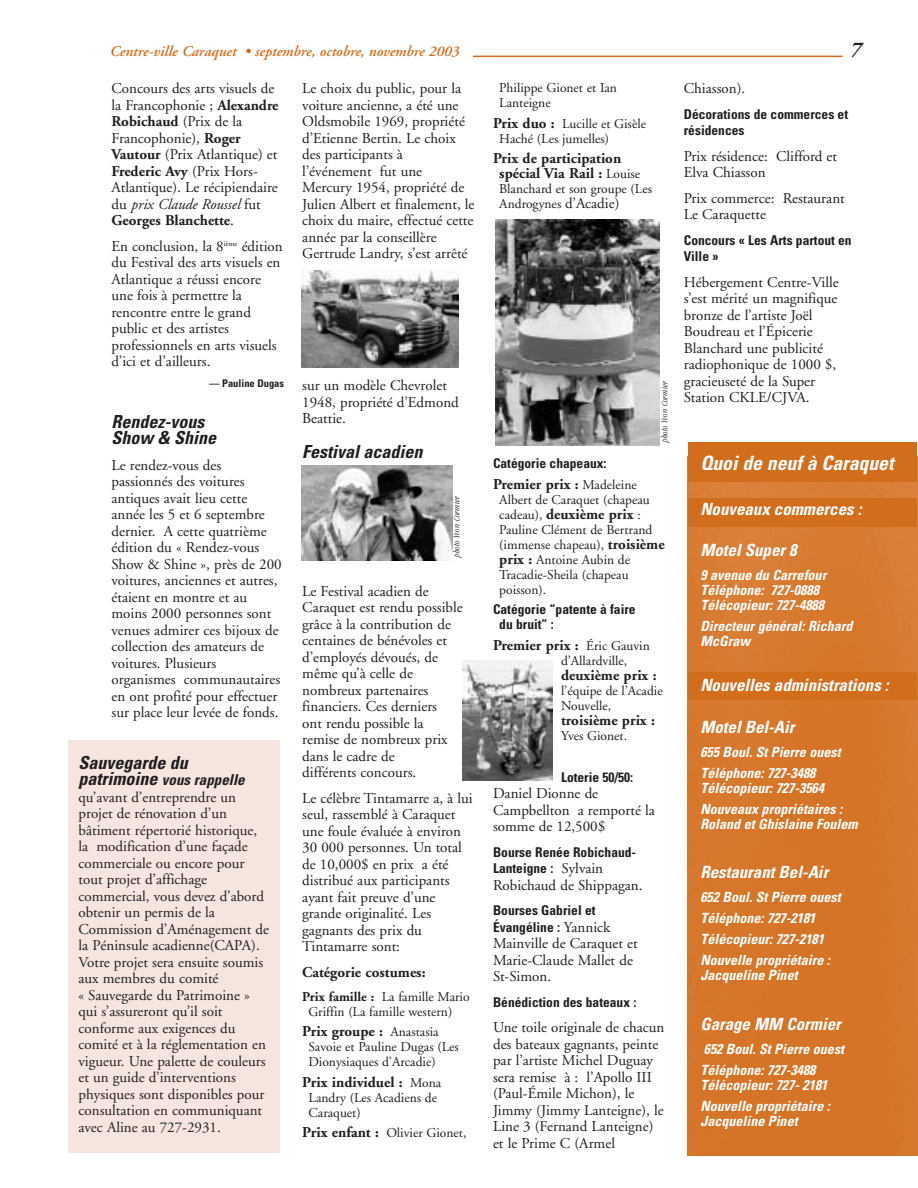
<style>
.page{position:relative;width:918px;height:1188px;background:#fff}
.page>*{position:absolute;margin:0;border:0;box-sizing:border-box;transform-origin:0 0}
.t1{font:italic 700 21px "Adobe Garamond";color:#201f20}
.t2{font:italic 700 condensed 19.65px "Univers";color:#fff}
.t3{font:italic 700 condensed 18px/16.5px "Univers";color:#201f20}
.t4{font:italic 700 condensed 16.95px "Univers";color:#fff}
.t5{font:15px/16.5px "Adobe Garamond";color:#201f20}
.t6{font:700 15px/15px "Adobe Garamond";color:#201f20}
.t7{font:italic 600 15px "Adobe Garamond";color:#d26d1c}
.t8{font:italic 700 condensed 15px "Univers";color:#201f20}
.t9{font:italic 700 condensed 14.1px/21px "Univers";color:#fff}
.t10{font:13.5px/15px "Adobe Garamond";color:#201f20}
.t11{font:700 condensed 13.5px/16.5px "Univers";color:#201f20}
.t12{font:700 condensed 10.5px "Univers";color:#201f20}
.t13{font:italic 300 condensed 9px "Garamond";color:#201f20}
.s1{font-weight:700}
.s2{font-style:italic}
.s3{font-size:18px}
.s4{font-weight:400;font-size:13.5px}
.s5{font-weight:700;font-size:15px}
.s6{font-size:15px}
.s7{font-family:"Adobe Garamond";font-weight:400;font-stretch:normal;font-size:15px}
</style>
<div class="page">
<img style="left:688px;top:457px;width:230px;height:699px">
<hr style="left:432px;top:56px;width:411px;height:1px;background:#d26d1c">
<div style="left:108px;top:44px;width:364px;height:27px;background:#fff"></div>
<div style="left:688px;top:442px;width:229px;height:39px;background:#d26d1c"></div>
<div style="left:688px;top:498px;width:229px;height:29px;background:#d26d1c"></div>
<div style="left:688px;top:672px;width:229px;height:28px;background:#d26d1c"></div>
<img style="left:301px;top:270px;width:158px;height:97px">
<img style="left:301px;top:465px;width:152px;height:95px">
<img style="left:495px;top:219px;width:165px;height:227px">
<svg style="left:462px;top:780px;width:90px;height:1px"></svg>
<img style="left:462px;top:660px;width:90px;height:120px">
<div style="left:68px;top:741px;width:212px;height:412px;background:#f5e5de"></div>
<p class="t7" style="left:109px;top:45px;width:351px">Centre-ville Caraquet • septembre, octobre, novembre 2003</p>
<h1 class="t1" style="left:850px;top:41px;width:12px">7</h1>
<p class="t5" style="left:112px;top:82px;width:169px">Concours des arts visuels de la Francophonie ; <span class="s1">Alexandre<br>Robichaud</span> (Prix de la<br>Francophonie), <span class="s1">Roger<br>Vautour</span> (Prix Atlantique) et<br><span class="s1">Frederic Avy</span> (Prix Hors-<br>Atlantique). Le récipiendaire du <span class="s2">prix Claude Roussel</span> fut<br><span class="s1">Georges Blanchette</span>.</p>
<p class="t5" style="left:112px;top:239px;width:173px">En conclusion, la 8<sup>ième</sup> édition du Festival des arts visuels en<br>Atlantique a réussi encore une fois à permettre la rencontre entre le grand public et des artistes professionnels en arts visuels d’ici et d’ailleurs.</p>
<p class="t12" style="left:209px;top:380px;width:77px">— Pauline Dugas</p>
<p class="t3" style="left:112px;top:415px;width:106px">Rendez-vous<br>Show &amp; Shine</p>
<p class="t5" style="left:112px;top:458px;width:172px">Le rendez-vous des passionnés des voitures antiques avait lieu cette année les 5 et 6 septembre dernier. A cette quatrième édition du « Rendez-vous<br>Show &amp; Shine », près de 200 voitures, anciennes et autres, étaient en montre et au moins 2000 personnes sont venues admirer ces bijoux de collection des amateurs de voitures. Plusieurs organismes communautaires en ont profité pour effectuer sur place leur levée de fonds.</p>
<p class="t3" style="left:79px;top:756px;width:111px">Sauvegarde du</p>
<p class="t8" style="left:79px;top:775px;width:168px"><span class="s3">patrimoine</span> vous rappelle</p>
<p class="t5" style="left:79px;top:790px;width:192px">qu’avant d’entreprendre un projet de rénovation d’un bâtiment répertorié historique, la modification d’une façade commerciale ou encore pour tout projet d’affichage commercial, vous devez d’abord obtenir un permis de la<br>Commission d’Aménagement de la Péninsule acadienne(CAPA).<br>Votre projet sera ensuite soumis aux membres du comité<br>« Sauvegarde du Patrimoine » qui s’assureront qu’il soit conforme aux exigences du comité et à la réglementation en vigueur. Une palette de couleurs et un guide d’interventions physiques sont disponibles pour consultation en communiquant avec Aline au 727-2931.</p>
<p class="t5" style="left:302px;top:82px;width:174px">Le choix du public, pour la voiture ancienne, a été une<br>Oldsmobile 1969, propriété d’Etienne Bertin. Le choix des participants à l’événement fut une<br>Mercury 1954, propriété de<br>Julien Albert et finalement, le choix du maire, effectué cette année par la conseillère<br>Gertrude Landry, s’est arrêté</p>
<p class="t5" style="left:302px;top:379px;width:158px">sur un modèle Chevrolet<br>1948, propriété d’Edmond<br>Beattie.</p>
<p class="t3" style="left:302px;top:445px;width:122px">Festival acadien</p>
<p class="t13" style="left:453px;top:557px;width:62px;rotate:-90deg">photo Yvon Cormier</p>
<p class="t5" style="left:302px;top:584px;width:162px">Le Festival acadien de<br>Caraquet est rendu possible grâce à la contribution de centaines de bénévoles et d’employés dévoués, de même qu’à celle de nombreux partenaires financiers. Ces derniers<br>ont rendu possible la remise de nombreux prix dans le cadre de<br>différents concours.</p>
<p class="t5" style="left:302px;top:791px;width:172px">Le célèbre Tintamarre a, à lui seul, rassemblé à Caraquet une foule évaluée à environ<br>30 000 personnes. Un total de 10,000$ en prix a été distribué aux participants ayant fait preuve d’une grande originalité. Les gagnants des prix du<br>Tintamarre sont:</p>
<p class="t6" style="left:302px;top:966px;width:125px">Catégorie costumes:</p>
<p class="t10" style="left:309px;top:990px;width:163px;text-indent:-6px"><span class="s1">Prix famille :</span> La famille Mario<br>Griffin (La famille western)</p>
<p class="t6" style="left:302px;top:1025px;width:138px">Prix groupe : <span class="s4">Anastasia</span></p>
<p class="t10" style="left:309px;top:1041px;width:152px">Savoie et Pauline Dugas (Les<br>Dionysiaques d’Arcadie)</p>
<p class="t6" style="left:302px;top:1076px;width:140px">Prix individuel : <span class="s4">Mona</span></p>
<p class="t10" style="left:309px;top:1091px;width:130px">Landry (Les Acadiens de<br>Caraquet)</p>
<p class="t10" style="left:302px;top:1126px;width:166px"><span class="s5">Prix enfant :</span> Olivier Gionet,</p>
<p class="t10" style="left:499px;top:82px;width:119px">Philippe Gionet et Ian<br>Lanteigne</p>
<p class="t10" style="left:499px;top:117px;width:148px;text-indent:-6px"><span class="s5">Prix duo :</span> Lucille et Gisèle<br>Haché (Les jumelles)</p>
<p class="t6" style="left:499px;top:152px;width:142px;text-indent:-6px">Prix de participation spécial Via Rail : <span class="s4">Louise</span></p>
<p class="t10" style="left:499px;top:182px;width:154px">Blanchard et son groupe (Les<br>Androgynes <span class="s6">d’Acadie)</span></p>
<p class="t13" style="left:661px;top:442px;width:62px;rotate:-90deg">photo Yvon Cormier</p>
<p class="t11" style="left:493px;top:457px;width:115px">Catégorie chapeaux:</p>
<p class="t6" style="left:493px;top:478px;width:145px">Premier prix : <span class="s4">Madeleine</span></p>
<p class="t10" style="left:499px;top:493px;width:152px">Albert de Caraquet (chapeau</p>
<p class="t6" style="left:499px;top:508px;width:143px"><span class="s4">cadeau),</span> deuxième prix <span class="s4">:</span></p>
<p class="t10" style="left:499px;top:523px;width:167px">Pauline Clément de Bertrand (immense chapeau), <span class="s5">troisième prix :</span> Antoine Aubin de<br>Tracadie-Sheila (chapeau poisson).</p>
<p class="t11" style="left:499px;top:603px;width:138px;line-height:15px;text-indent:-6px">Catégorie “patente à faire du bruit” :</p>
<p class="t6" style="left:493px;top:639px;width:158px">Premier prix : <span class="s4">Éric Gauvin</span></p>
<p class="t10" style="left:561px;top:654px;width:68px">d’Allardville,</p>
<p class="t6" style="left:561px;top:669px;width:97px">deuxième prix :</p>
<p class="t10" style="left:561px;top:684px;width:103px">l’équipe de l’Acadie<br>Nouvelle,</p>
<p class="t6" style="left:561px;top:714px;width:96px">troisième prix :</p>
<p class="t10" style="left:561px;top:729px;width:68px">Yves Gionet.</p>
<p class="t11" style="left:561px;top:770px;width:74px">Loterie 50/50:</p>
<p class="t5" style="left:493px;top:787px;width:163px">Daniel Dionne de<br>Campbellton a remporté la somme de 12,500$</p>
<p class="t11" style="left:493px;top:845px;width:145px">Bourse Renée Robichaud-<br>Lanteigne : <span class="s7">Sylvain</span></p>
<p class="t5" style="left:493px;top:878px;width:151px">Robichaud de Shippagan.</p>
<p class="t11" style="left:493px;top:904px;width:119px">Bourses Gabriel et<br>Évangéline : <span class="s7">Yannick</span></p>
<p class="t5" style="left:493px;top:937px;width:146px">Mainville de Caraquet et<br>Marie-Claude Mallet de<br>St-Simon.</p>
<p class="t11" style="left:493px;top:995px;width:145px">Bénédiction des bateaux :</p>
<p class="t5" style="left:493px;top:1021px;width:173px">Une toile originale de chacun des bateaux gagnants, peinte par l’artiste Michel Duguay sera remise à : l’Apollo III (Paul-Émile Michon), le<br>Jimmy (Jimmy Lanteigne), le<br>Line 3 (Fernand Lanteigne) et le Prime C (Armel</p>
<p class="t5" style="left:684px;top:82px;width:63px">Chiasson).</p>
<p class="t11" style="left:684px;top:107px;width:166px">Décorations de commerces et résidences</p>
<p class="t5" style="left:684px;top:149px;width:155px">Prix résidence: Clifford et<br>Elva Chiasson</p>
<p class="t5" style="left:684px;top:191px;width:163px">Prix commerce: Restaurant<br>Le Caraquette</p>
<p class="t11" style="left:684px;top:233px;width:169px">Concours « Les Arts partout en<br>Ville »</p>
<p class="t5" style="left:684px;top:275px;width:157px">Hébergement Centre-Ville s’est mérité un magnifique bronze de l’artiste Joël<br>Boudreau et l’Épicerie<br>Blanchard une publicité radiophonique de 1000 $, gracieuseté de la Super<br>Station CKLE/CJVA.</p>
<h2 class="t2" style="left:700px;top:456px;width:195px">Quoi de neuf à Caraquet</h2>
<p class="t4" style="left:700px;top:502px;width:163px">Nouveaux commerces :</p>
<p class="t4" style="left:700px;top:544px;width:98px">Motel Super 8</p>
<p class="t9" style="left:700px;top:569px;width:128px;line-height:15px">9 avenue du Carrefour<br>Téléphone: 727-0888<br>Télécopieur: 727-4888</p>
<p class="t9" style="left:700px;top:620px;width:154px;line-height:15px">Directeur général: Richard<br>McGraw</p>
<p class="t4" style="left:700px;top:679px;width:190px">Nouvelles administrations :</p>
<p class="t4" style="left:700px;top:720px;width:96px">Motel Bel-Air</p>
<p class="t9" style="left:700px;top:742px;width:142px">655 Boul. St Pierre ouest<br>Téléphone: 727-3488</p>
<p class="t9" style="left:700px;top:778px;width:144px">Télécopieur: 727-3564<br>Nouveaux propriétaires :</p>
<p class="t9" style="left:700px;top:814px;width:159px">Roland et Ghislaine Foulem</p>
<p class="t4" style="left:700px;top:866px;width:129px">Restaurant Bel-Air</p>
<p class="t9" style="left:700px;top:888px;width:142px">652 Boul. St Pierre ouest<br>Téléphone: 727-2181<br>Télécopieur: 727-2181<br>Nouvelle propriétaire :</p>
<p class="t9" style="left:700px;top:966px;width:99px">Jacqueline Pinet</p>
<p class="t4" style="left:700px;top:1017px;width:142px">Garage MM Cormier</p>
<p class="t9" style="left:700px;top:1039px;width:145px">652 Boul. St Pierre ouest<br>Téléphone: 727-3488</p>
<p class="t9" style="left:700px;top:1075px;width:131px">Télécopieur: 727- 2181<br>Nouvelle propriétaire :</p>
<p class="t9" style="left:700px;top:1111px;width:99px">Jacqueline Pinet</p>
</div>
